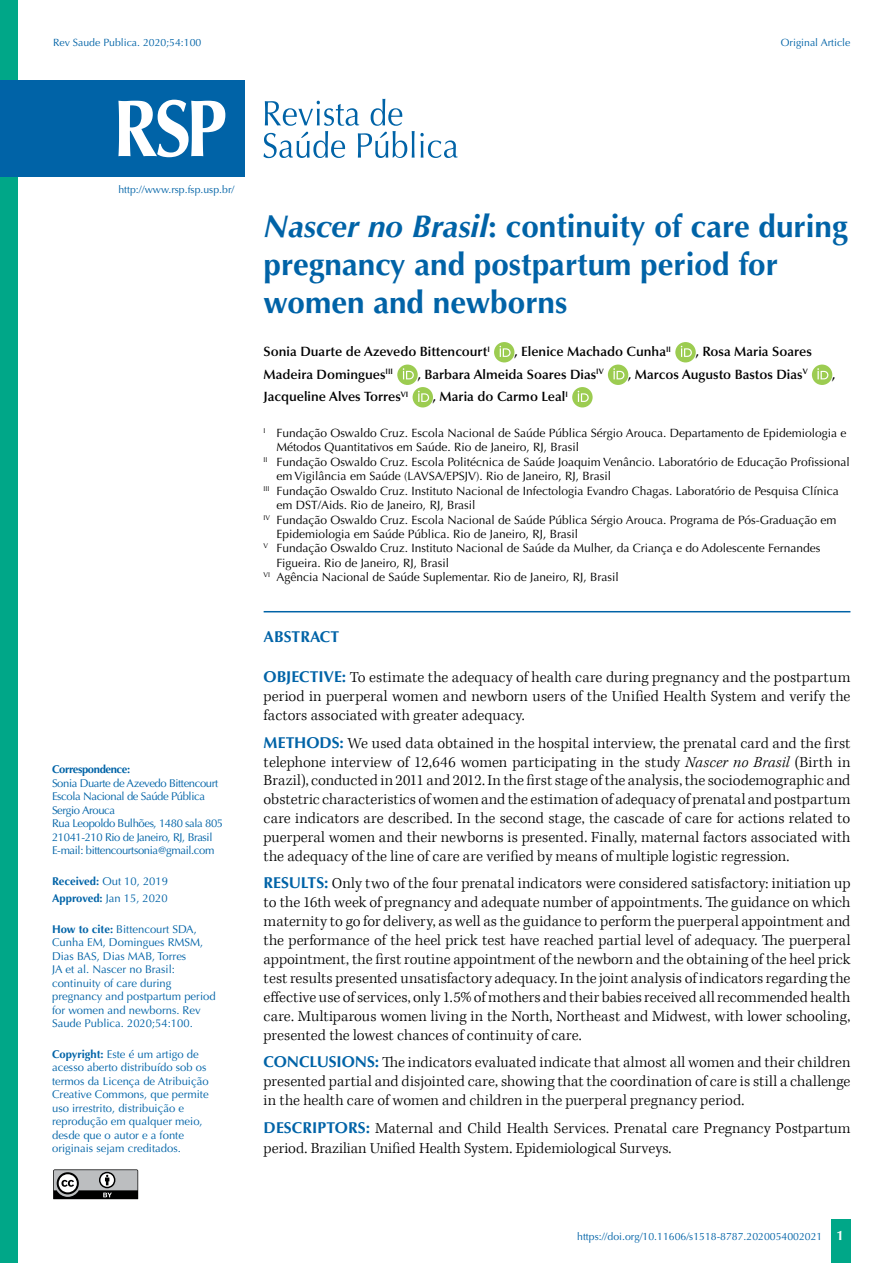
<style>
.page{position:relative;width:893px;height:1263px;background:#fff}
.page>*{position:absolute;margin:0;border:0;box-sizing:border-box;transform-origin:0 0}
.t1{font:700 31.5px/37.8px "Optima LT Std";color:#0063a7}
.t2{font:300 15.75px/18.9px "Kepler Std";letter-spacing:.005em;color:#000;text-align:justify}
.t3{font:700 15.75px "Optima LT Std";color:#0063a7}
.t4{font:600 13.5px "Optima LT Std";color:#000}
.t5{font:12px "Optima LT Std";color:#000}
.t6{font:11.25px/13.5px "Optima LT Std";color:#0063a7}
.t7{font:11.25px/13.5px "Optima LT Std";letter-spacing:-.035em;color:#0063a7}
.t8{font:700 11.25px "Optima LT Std";letter-spacing:-.035em;color:#0063a7}
.t9{font:10.5px "Optima LT Std";color:#0063a7}
.s1{font-weight:700}
.s2{font-style:italic}
.s3{font-family:"Optima LT Std";font-weight:700;color:#0063a7}
.s4{font-weight:700;font-size:13.5px;color:#fff}
</style>
<div class="page">
<div style="left:831px;top:1220px;width:20px;height:43px;background:#00a788"></div>
<svg style="left:53px;top:1169px;width:85px;height:30px;background:#7e7f80"></svg>
<div style="left:0;top:0;width:18px;height:1263px;background:#00a788"></div>
<hr style="left:264px;top:611px;width:586px;height:1px;background:#0063a7">
<div style="left:494px;top:342px;width:20px;height:20px;background:#9ccc51;border-radius:50%"></div>
<svg style="left:499px;top:346px;width:12px;height:11px"></svg>
<div style="left:675px;top:342px;width:21px;height:20px;background:#9ccc51;border-radius:50%"></div>
<svg style="left:681px;top:346px;width:11px;height:11px"></svg>
<div style="left:397px;top:365px;width:21px;height:20px;background:#9ccc51;border-radius:50%"></div>
<svg style="left:403px;top:368px;width:11px;height:11px"></svg>
<div style="left:608px;top:365px;width:20px;height:20px;background:#9ccc51;border-radius:50%"></div>
<svg style="left:613px;top:368px;width:11px;height:11px"></svg>
<div style="left:812px;top:365px;width:20px;height:20px;background:#9ccc51;border-radius:50%"></div>
<svg style="left:817px;top:368px;width:11px;height:11px"></svg>
<div style="left:413px;top:387px;width:20px;height:20px;background:#9ccc51;border-radius:50%"></div>
<svg style="left:418px;top:391px;width:11px;height:11px"></svg>
<div style="left:572px;top:387px;width:21px;height:20px;background:#9ccc51;border-radius:50%"></div>
<svg style="left:578px;top:391px;width:11px;height:11px"></svg>
<svg style="left:263px;top:99px;width:195px;height:59px"></svg>
<div style="left:0;top:80px;width:244px;height:96px;background:#0063a7"></div>
<svg style="left:118px;top:100px;width:107px;height:57px"></svg>
<p class="t9" style="left:53px;top:36px;width:150px">Rev Saude Publica. 2020;54:100</p>
<p class="t9" style="left:781px;top:36px;width:71px">Original Article</p>
<p class="t9" style="left:118px;top:183px;width:117px">http://www.rsp.fsp.usp.br/</p>
<p class="t8" style="left:52px;top:763px;width:80px">Correspondence:</p>
<p class="t7" style="left:52px;top:776px;width:173px">Sonia Duarte de Azevedo Bittencourt<br>Escola Nacional de Saúde Pública<br>Sergio Arouca<br>Rua Leopoldo Bulhões, 1480 sala 805<br>21041-210 Rio de Janeiro, RJ, Brasil<br>E-mail: bittencourtsonia@gmail.com</p>
<p class="t6" style="left:52px;top:872px;width:117px;line-height:17.7px"><span class="s1">Received:</span> Out 10, 2019<br><span class="s1">Approved:</span> Jan 15, 2020</p>
<p class="t6" style="left:52px;top:922px;width:165px"><span class="s1">How to cite:</span> Bittencourt SDA,<br>Cunha EM, Domingues RMSM,<br>Dias BAS, Dias MAB, Torres<br>JA et al. Nascer no Brasil: continuity of care during pregnancy and postpartum period for women and newborns. Rev<br>Saude Publica. 2020;54:100.</p>
<p class="t6" style="left:52px;top:1047px;width:158px"><span class="s1">Copyright:</span> Este é um artigo de acesso aberto distribuído sob os termos da Licença de Atribuição<br>Creative Commons, que permite uso irrestrito, distribuição e reprodução em qualquer meio, desde que o autor e a fonte originais sejam creditados.</p>
<h1 class="t1" style="left:264px;top:208px;width:586px"><span class="s2">Nascer no Brasil</span>: continuity of care during pregnancy and postpartum period for women and newborns</h1>
<p class="t4" style="left:264px;top:344px;width:228px">Sonia Duarte de Azevedo Bittencourt<sup>I</sup></p>
<p class="t4" style="left:514px;top:344px;width:158px">, Elenice Machado Cunha<sup>II</sup></p>
<p class="t4" style="left:696px;top:344px;width:118px">, Rosa Maria Soares</p>
<p class="t4" style="left:264px;top:366px;width:131px">Madeira Domingues<sup>III</sup></p>
<p class="t4" style="left:418px;top:366px;width:187px">, Barbara Almeida Soares Dias<sup>IV</sup></p>
<p class="t4" style="left:628px;top:366px;width:181px">, Marcos Augusto Bastos Dias<sup>V</sup></p>
<p class="t4" style="left:832px;top:366px;width:5px">,</p>
<p class="t4" style="left:264px;top:389px;width:146px">Jacqueline Alves Torres<sup>VI</sup></p>
<p class="t4" style="left:433px;top:389px;width:136px">, Maria do Carmo Leal<sup>I</sup></p>
<p class="t5" style="left:264px;top:426px;width:584px"><sup>I</sup> Fundação Oswaldo Cruz. Escola Nacional de Saúde Pública Sérgio Arouca. Departamento de Epidemiologia e</p>
<p class="t5" style="left:276px;top:440px;width:304px">Métodos Quantitativos em Saúde. Rio de Janeiro, RJ, Brasil</p>
<p class="t5" style="left:264px;top:455px;width:588px"><sup>II</sup> Fundação Oswaldo Cruz. Escola Politécnica de Saúde Joaquim Venâncio. Laboratório de Educação Profissional</p>
<p class="t5" style="left:276px;top:469px;width:336px">em Vigilância em Saúde (LAVSA/EPSJV). Rio de Janeiro, RJ, Brasil</p>
<p class="t5" style="left:264px;top:484px;width:577px"><sup>III</sup> Fundação Oswaldo Cruz. Instituto Nacional de Infectologia Evandro Chagas. Laboratório de Pesquisa Clínica</p>
<p class="t5" style="left:276px;top:498px;width:201px">em DST/Aids. Rio de Janeiro, RJ, Brasil</p>
<p class="t5" style="left:264px;top:512px;width:574px"><sup>IV</sup> Fundação Oswaldo Cruz. Escola Nacional de Saúde Pública Sérgio Arouca. Programa de Pós-Graduação em</p>
<p class="t5" style="left:276px;top:527px;width:303px">Epidemiologia em Saúde Pública. Rio de Janeiro, RJ, Brasil</p>
<p class="t5" style="left:264px;top:541px;width:558px"><sup>V</sup> Fundação Oswaldo Cruz. Instituto Nacional de Saúde da Mulher, da Criança e do Adolescente Fernandes</p>
<p class="t5" style="left:276px;top:556px;width:174px">Figueira. Rio de Janeiro, RJ, Brasil</p>
<p class="t5" style="left:264px;top:570px;width:357px"><sup>VI</sup> Agência Nacional de Saúde Suplementar. Rio de Janeiro, RJ, Brasil</p>
<p class="t3" style="left:264px;top:628px;width:77px">ABSTRACT</p>
<p class="t2" style="left:264px;top:669px;width:588px"><span class="s3">OBJECTIVE:</span> To estimate the adequacy of health care during pregnancy and the postpartum period in puerperal women and newborn users of the Unified Health System and verify the factors associated with greater adequacy.</p>
<p class="t2" style="left:264px;top:734px;width:588px"><span class="s3">METHODS:</span> We used data obtained in the hospital interview, the prenatal card and the first telephone interview of 12,646 women participating in the study <span class="s2">Nascer no Brasil</span> (Birth in Brazil), conducted in 2011 and 2012. In the first stage of the analysis, the sociodemographic and obstetric characteristics of women and the estimation of adequacy of prenatal and postpartum care indicators are described. In the second stage, the cascade of care for actions related to puerperal women and their newborns is presented. Finally, maternal factors associated with the adequacy of the line of care are verified by means of multiple logistic regression.</p>
<p class="t2" style="left:264px;top:875px;width:588px"><span class="s3">RESULTS:</span> Only two of the four prenatal indicators were considered satisfactory: initiation up to the 16th week of pregnancy and adequate number of appointments. The guidance on which maternity to go for delivery, as well as the guidance to perform the puerperal appointment and the performance of the heel prick test have reached partial level of adequacy. The puerperal appointment, the first routine appointment of the newborn and the obtaining of the heel prick test results presented unsatisfactory adequacy. In the joint analysis of indicators regarding the effective use of services, only 1.5% of mothers and their babies received all recommended health care. Multiparous women living in the North, Northeast and Midwest, with lower schooling, presented the lowest chances of continuity of care.</p>
<p class="t2" style="left:264px;top:1053px;width:588px"><span class="s3">CONCLUSIONS:</span> The indicators evaluated indicate that almost all women and their children presented partial and disjointed care, showing that the coordination of care is still a challenge in the health care of women and children in the puerperal pregnancy period.</p>
<p class="t2" style="left:264px;top:1119px;width:588px;line-height:19.8px"><span class="s3">DESCRIPTORS:</span> Maternal and Child Health Services. Prenatal care Pregnancy Postpartum period. Brazilian Unified Health System. Epidemiological Surveys.</p>
<p class="t9" style="left:577px;top:1230px;width:268px">https://doi.org/10.11606/s1518-8787.2020054002021 <span class="s4">1</span></p>
</div>
